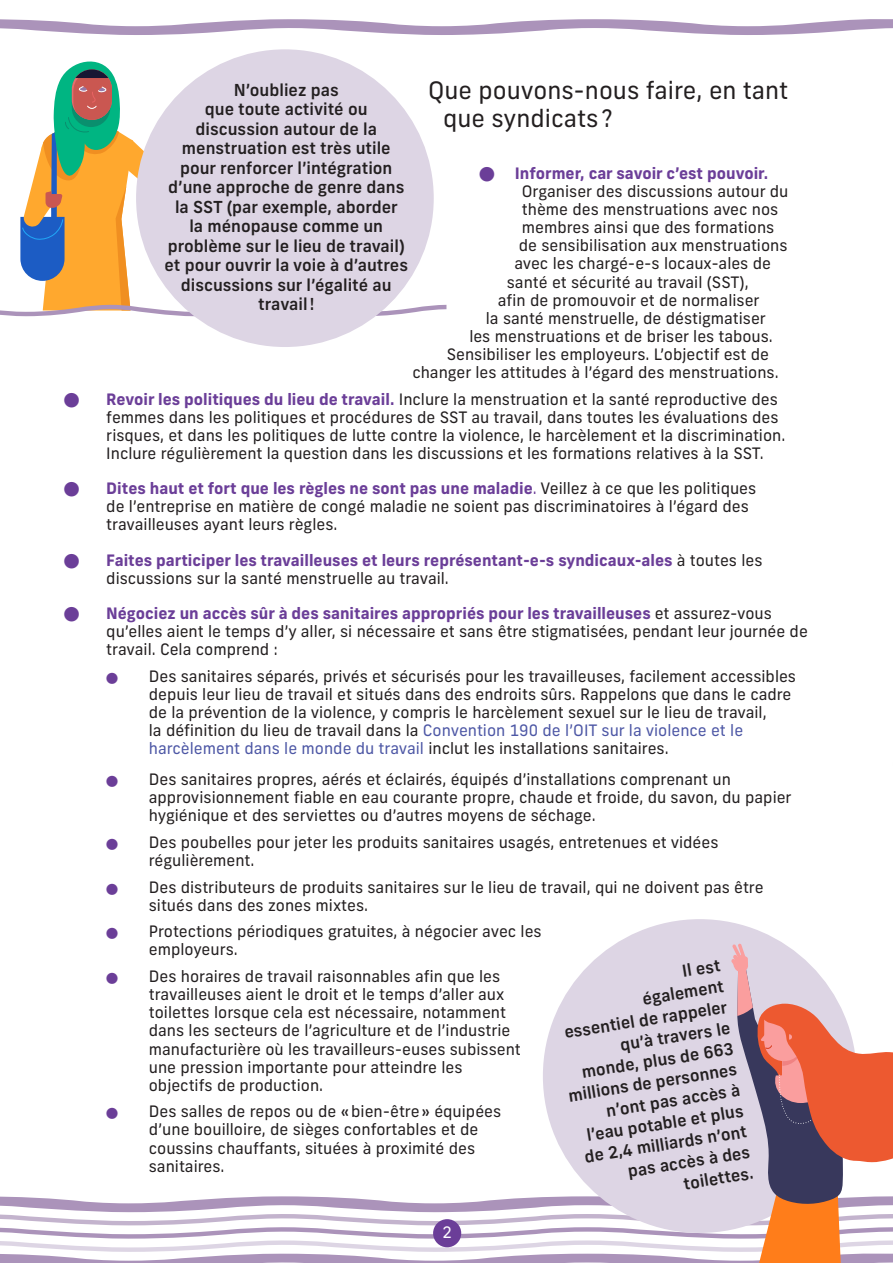
<style>
.page{position:relative;width:893px;height:1263px;background:#fff}
.page>*{position:absolute;margin:0;border:0;box-sizing:border-box;transform-origin:0 0}
.subhead{font:24px/27.6px "New Frank";color:#231f20}
.pullout{font:500 16.5px/19.5px "New Frank";color:#231f20;text-align:center}
.hanging_indent_2{font:15.75px/18.1px "New Frank";color:#231f20}
.hanging_indent{font:15.75px/18.1px "New Frank";color:#231f20}
.hanging_indent-2{font:700 15.75px/18.1px "New Frank";color:#6b3e98}
.body_text{font:15.75px "New Frank";color:#fff}
.s1{color:#6b3e98}
.s2{font-weight:700;color:#6b3e98}
.s3{font-weight:400;color:#231f20}
.s4{color:#4d57a5}
</style>
<div class="page">
<svg style="left:0;top:19px;width:893px;height:16px"></svg>
<div style="left:136px;top:49px;width:298px;height:298px;background:#ddd5e4;border-radius:50%"></div>
<svg style="left:0;top:54px;width:446px;height:262px"></svg>
<div style="left:543px;top:919px;width:314px;height:314px;background:#ddd5e4;border-radius:50%"></div>
<svg style="left:0;top:943px;width:893px;height:320px"></svg>
<p class="subhead" style="left:443px;top:77px;width:347px;text-indent:-15px">Que pouvons-nous faire, en tant que syndicats?</p>
<p class="hanging_indent-2" style="left:479px;top:164px;width:290px">● Informer, car savoir c’est pouvoir.</p>
<p class="hanging_indent" style="left:522px;top:182px;width:268px">Organiser des discussions autour du</p>
<p class="hanging_indent" style="left:522px;top:200px;width:258px">thème des menstruations avec nos</p>
<p class="hanging_indent" style="left:522px;top:218px;width:254px">membres ainsi que des formations</p>
<p class="hanging_indent" style="left:519px;top:237px;width:270px">de sensibilisation aux menstruations</p>
<p class="hanging_indent" style="left:514px;top:255px;width:258px">avec les chargé-e-s locaux-ales de</p>
<p class="hanging_indent" style="left:507px;top:273px;width:243px">santé et sécurité au travail (SST),</p>
<p class="hanging_indent" style="left:498px;top:291px;width:263px">afin de promouvoir et de normaliser</p>
<p class="hanging_indent" style="left:486px;top:309px;width:282px">la santé menstruelle, de déstigmatiser</p>
<p class="hanging_indent" style="left:469px;top:327px;width:305px">les menstruations et de briser les tabous.</p>
<p class="hanging_indent" style="left:447px;top:345px;width:324px">Sensibiliser les employeurs. L’objectif est de</p>
<p class="hanging_indent" style="left:412px;top:363px;width:368px">changer les attitudes à l’égard des menstruations.</p>
<p class="hanging_indent" style="left:106px;top:390px;width:681px;text-indent:-43px"><span class="s1">●</span> <span class="s2">Revoir les politiques du lieu de travail.</span> Inclure la menstruation et la santé reproductive des femmes dans les politiques et procédures de SST au travail, dans toutes les évaluations des risques, et dans les politiques de lutte contre la violence, le harcèlement et la discrimination.<br>Inclure régulièrement la question dans les discussions et les formations relatives à la SST.</p>
<p class="hanging_indent" style="left:106px;top:479px;width:651px;text-indent:-43px"><span class="s1">●</span> <span class="s2">Dites haut et fort que les règles ne sont pas une maladie</span><span class="s1">.</span> Veillez à ce que les politiques de l’entreprise en matière de congé maladie ne soient pas discriminatoires à l’égard des travailleuses ayant leurs règles.</p>
<p class="hanging_indent-2" style="left:106px;top:551px;width:658px;text-indent:-43px">● Faites participer les travailleuses et leurs représentant-e-s syndicaux-ales <span class="s3">à toutes les discussions sur la santé menstruelle au travail.</span></p>
<p class="hanging_indent" style="left:106px;top:604px;width:703px;text-indent:-43px"><span class="s1">●</span> <span class="s2">Négociez un accès sûr à des sanitaires appropriés pour les travailleuses</span> et assurez-vous qu’elles aient le temps d’y aller, si nécessaire et sans être stigmatisées, pendant leur journée de travail. Cela comprend :</p>
<p class="hanging_indent_2" style="left:149px;top:667px;width:649px;text-indent:-43px"><span class="s1">●</span> Des sanitaires séparés, privés et sécurisés pour les travailleuses, facilement accessibles depuis leur lieu de travail et situés dans des endroits sûrs. Rappelons que dans le cadre de la prévention de la violence, y compris le harcèlement sexuel sur le lieu de travail,<br>la définition du lieu de travail dans la <span class="s4">Convention 190 de l’OIT sur la violence et le harcèlement dans le monde du travail</span> inclut les installations sanitaires.</p>
<p class="hanging_indent_2" style="left:149px;top:770px;width:644px;text-indent:-43px"><span class="s1">●</span> Des sanitaires propres, aérés et éclairés, équipés d’installations comprenant un approvisionnement fiable en eau courante propre, chaude et froide, du savon, du papier hygiénique et des serviettes ou d’autres moyens de séchage.</p>
<p class="hanging_indent_2" style="left:149px;top:833px;width:571px;text-indent:-43px"><span class="s1">●</span> Des poubelles pour jeter les produits sanitaires usagés, entretenues et vidées régulièrement.</p>
<p class="hanging_indent_2" style="left:149px;top:878px;width:616px;text-indent:-43px"><span class="s1">●</span> Des distributeurs de produits sanitaires sur le lieu de travail, qui ne doivent pas être situés dans des zones mixtes.</p>
<p class="hanging_indent_2" style="left:149px;top:922px;width:394px;text-indent:-43px"><span class="s1">●</span> Protections périodiques gratuites, à négocier avec les employeurs.</p>
<p class="hanging_indent_2" style="left:149px;top:967px;width:373px;text-indent:-43px"><span class="s1">●</span> Des horaires de travail raisonnables afin que les travailleuses aient le droit et le temps d’aller aux toilettes lorsque cela est nécessaire, notamment dans les secteurs de l’agriculture et de l’industrie manufacturière où les travailleurs-euses subissent une pression importante pour atteindre les objectifs de production.</p>
<p class="hanging_indent_2" style="left:149px;top:1102px;width:354px;text-indent:-43px"><span class="s1">●</span> Des salles de repos ou de «bien-être» équipées d’une bouilloire, de sièges confortables et de coussins chauffants, situées à proximité des sanitaires.</p>
<p class="pullout" style="left:234px;top:80px;width:106px">N’oubliez pas</p>
<p class="pullout" style="left:205px;top:99px;width:164px">que toute activité ou</p>
<p class="pullout" style="left:165px;top:119px;width:245px">discussion autour de la menstruation est très utile pour renforcer l’intégration d’une approche de genre dans la SST (par exemple, aborder<br>la ménopause comme un problème sur le lieu de travail) et pour ouvrir la voie à d’autres discussions sur l’égalité au travail!</p>
<p class="pullout" style="left:681px;top:961px;width:40px;rotate:-9deg">Il est</p>
<p class="pullout" style="left:641px;top:989px;width:83px;rotate:-9deg">également</p>
<p class="pullout" style="left:557px;top:1023px;width:172px;line-height:21px;text-align:right;rotate:-9deg">essentiel de rappeler qu’à travers le monde, plus de 663 millions de personnes n’ont pas accès à l’eau potable et plus de 2,4 milliards n’ont pas accès à des toilettes.</p>
<p class="body_text" style="left:442px;top:1223px;width:11px">2</p>
</div>
